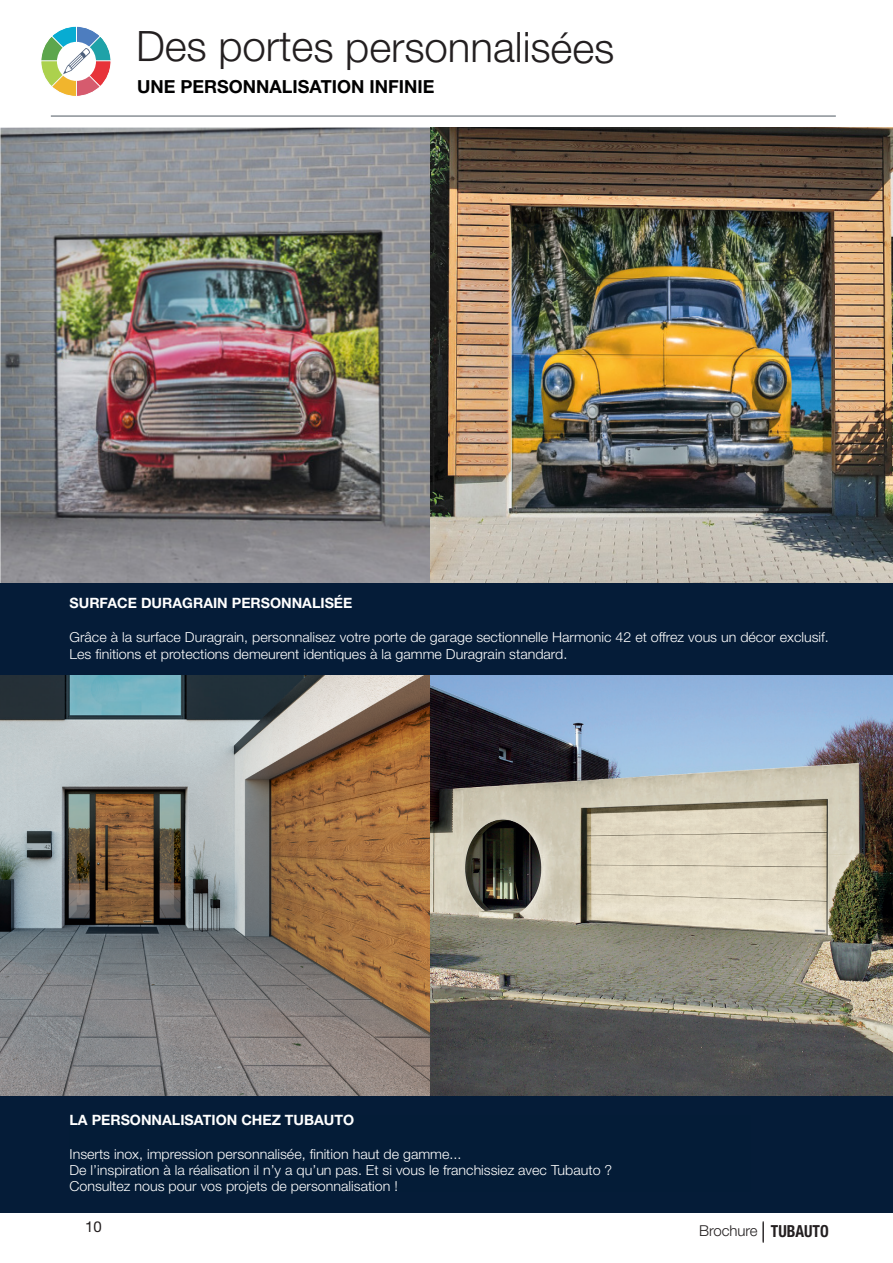
<style>
.page{position:relative;width:893px;height:1263px;background:#fff}
.page>*{position:absolute;margin:0;border:0;box-sizing:border-box;transform-origin:0 0}
.t1{font:300 42px "Hoermann Helvetica Neue";letter-spacing:-.005em;color:#231f20}
.t2{font:700 18px "Hoermann Helvetica Neue";color:#000001}
.t3{font:300 15px "Hoermann Helvetica Neue";color:#231f20}
.t4{font:15px "Hoermann Helvetica Neue Rm";color:#231f20}
.t5{font:700 14.25px "Hoermann Helvetica Neue";color:#fff}
.t6{font:300 13.8px/16.5px "Hoermann Helvetica Neue";color:#fff}
.s1{font-weight:700;font-stretch:condensed;font-size:16.65px}
</style>
<div class="page">
<svg style="left:41px;top:26px;width:70px;height:70px"></svg>
<hr style="left:51px;top:115px;width:785px;height:2px;background:#626b73">
<img style="left:0;top:128px;width:893px;height:455px">
<img style="left:0;top:674px;width:430px;height:421px">
<img style="left:430px;top:674px;width:463px;height:421px">
<div style="left:0;top:583px;width:893px;height:91px;background:#051c38"></div>
<div style="left:0;top:1095px;width:893px;height:117px;background:#051c38"></div>
<svg style="left:763px;top:1221px;width:1px;height:22px"></svg>
<p class="t1" style="left:136px;top:17px;width:480px">Des portes personnalisées</p>
<p class="t2" style="left:137px;top:74px;width:299px">UNE PERSONNALISATION INFINIE</p>
<p class="t5" style="left:70px;top:593px;width:284px">SURFACE DURAGRAIN PERSONNALISÉE</p>
<p class="t6" style="left:70px;top:628px;width:761px">Grâce à la surface Duragrain, personnalisez votre porte de garage sectionnelle Harmonic 42 et offrez vous un décor exclusif.<br>Les finitions et protections demeurent identiques à la gamme Duragrain standard.</p>
<p class="t5" style="left:70px;top:1110px;width:286px">LA PERSONNALISATION CHEZ TUBAUTO</p>
<p class="t6" style="left:70px;top:1144px;width:393px">Inserts inox, impression personnalisée, finition haut de gamme...</p>
<p class="t6" style="left:70px;top:1161px;width:544px">De l’inspiration à la réalisation il n’y a qu’un pas. Et si vous le franchissiez avec Tubauto ?</p>
<p class="t6" style="left:70px;top:1177px;width:330px">Consultez nous pour vos projets de personnalisation !</p>
<p class="t4" style="left:85px;top:1216px;width:18px">10</p>
<p class="t3" style="left:699px;top:1220px;width:131px">Brochure <span class="s1">TUBAUTO</span></p>
</div>
